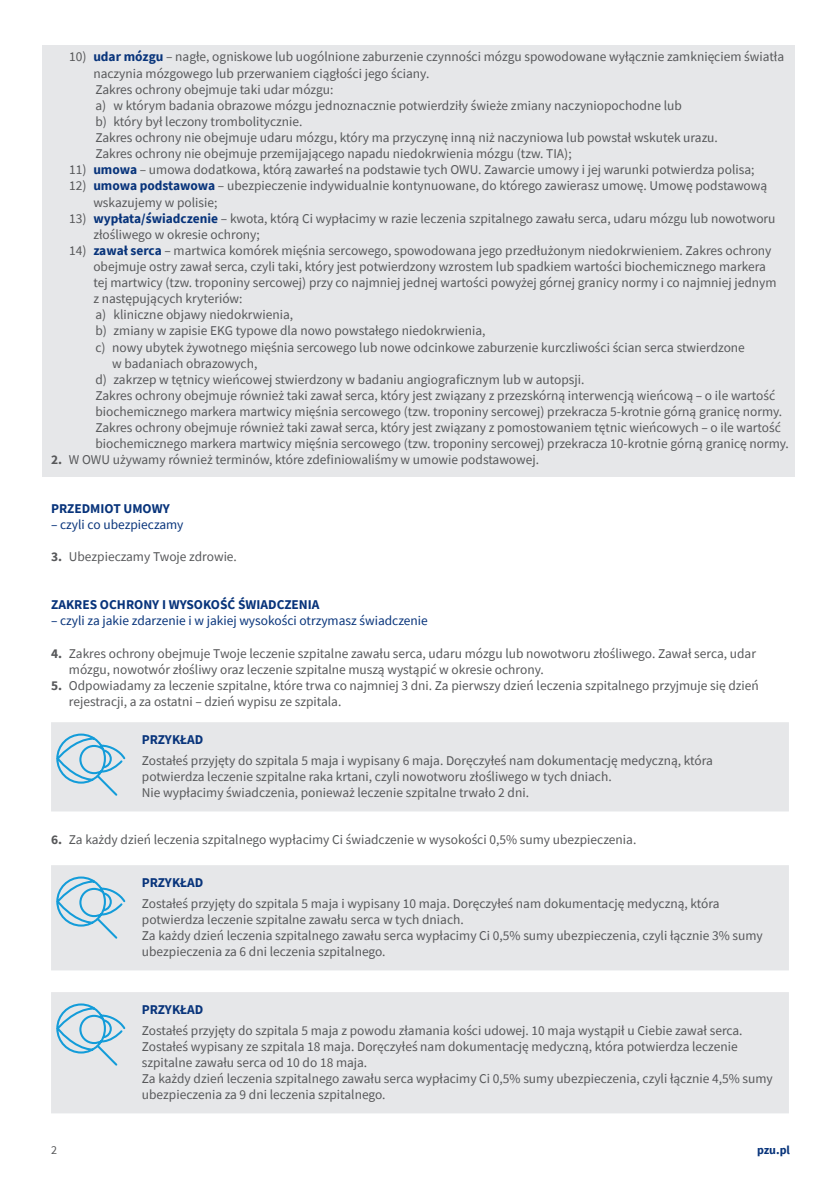
<style>
.page{position:relative;width:840px;height:1191px;background:#fff}
.page>*{position:absolute;margin:0;border:0;box-sizing:border-box;transform-origin:0 0}
.t1{font:13.4px/16.2px "Source Sans Pro";color:#57585a}
.t2{font:13.4px "Source Sans Pro";color:#08347b}
.t3{font:700 13.4px "Source Sans Pro";color:#08347b}
.t4{font:700 12px "Source Sans Pro";color:#08347b}
.t5{font:12px "Source Sans Pro";color:#57585a}
.s1{font-weight:700;color:#08347b}
.s2{font-weight:700}
</style>
<div class="page">
<div style="left:43px;top:45px;width:751px;height:431px;background:#e6e7e9"></div>
<div style="left:51px;top:722px;width:737px;height:89px;background:#e6e7e9"></div>
<svg style="left:55px;top:732px;width:72px;height:65px;background:#c2dae6"></svg>
<div style="left:51px;top:865px;width:737px;height:105px;background:#e6e7e9"></div>
<svg style="left:55px;top:875px;width:72px;height:65px;background:#c2dae6"></svg>
<div style="left:51px;top:992px;width:737px;height:121px;background:#e6e7e9"></div>
<svg style="left:55px;top:1002px;width:72px;height:65px;background:#c2dae6"></svg>
<p class="t1" style="left:93px;top:49px;width:692px;text-indent:-24px">10) <span class="s1">udar mózgu</span> – nagłe, ogniskowe lub uogólnione zaburzenie czynności mózgu spowodowane wyłącznie zamknięciem światła naczynia mózgowego lub przerwaniem ciągłości jego ściany.<br>Zakres ochrony obejmuje taki udar mózgu:<br>a) w którym badania obrazowe mózgu jednoznacznie potwierdziły świeże zmiany naczyniopochodne lub<br>b) który był leczony trombolitycznie.<br>Zakres ochrony nie obejmuje udaru mózgu, który ma przyczynę inną niż naczyniowa lub powstał wskutek urazu.<br>Zakres ochrony nie obejmuje przemijającego napadu niedokrwienia mózgu (tzw. TIA);</p>
<p class="t1" style="left:69px;top:162px;width:686px">11) <span class="s1">umowa</span> – umowa dodatkowa, którą zawarłeś na podstawie tych OWU. Zawarcie umowy i jej warunki potwierdza polisa;</p>
<p class="t1" style="left:93px;top:178px;width:675px;text-indent:-24px">12) <span class="s1">umowa podstawowa</span> – ubezpieczenie indywidualnie kontynuowane, do którego zawierasz umowę. Umowę podstawową wskazujemy w polisie;</p>
<p class="t1" style="left:93px;top:210px;width:683px;text-indent:-24px">13) <span class="s1">wypłata/świadczenie</span> – kwota, którą Ci wypłacimy w razie leczenia szpitalnego zawału serca, udaru mózgu lub nowotworu złośliwego w okresie ochrony;</p>
<p class="t1" style="left:69px;top:242px;width:703px">14) <span class="s1">zawał serca</span> – martwica komórek mięśnia sercowego, spowodowana jego przedłużonym niedokrwieniem. Zakres ochrony</p>
<p class="t1" style="left:93px;top:258px;width:673px">obejmuje ostry zawał serca, czyli taki, który jest potwierdzony wzrostem lub spadkiem wartości biochemicznego markera</p>
<p class="t1" style="left:93px;top:274px;width:684px">tej martwicy (tzw. troponiny sercowej) przy co najmniej jednej wartości powyżej górnej granicy normy i co najmniej jednym</p>
<p class="t1" style="left:93px;top:290px;width:151px">z następujących kryteriów:</p>
<p class="t1" style="left:95px;top:307px;width:199px">a) kliniczne objawy niedokrwienia,</p>
<p class="t1" style="left:95px;top:323px;width:391px">b) zmiany w zapisie EKG typowe dla nowo powstałego niedokrwienia,</p>
<p class="t1" style="left:95px;top:339px;width:650px">c) nowy ubytek żywotnego mięśnia sercowego lub nowe odcinkowe zaburzenie kurczliwości ścian serca stwierdzone</p>
<p class="t1" style="left:112px;top:355px;width:147px">w badaniach obrazowych,</p>
<p class="t1" style="left:95px;top:371px;width:490px">d) zakrzep w tętnicy wieńcowej stwierdzony w badaniu angiograficznym lub w autopsji.</p>
<p class="t1" style="left:95px;top:387px;width:681px">Zakres ochrony obejmuje również taki zawał serca, który jest związany z przezskórną interwencją wieńcową – o ile wartość</p>
<p class="t1" style="left:95px;top:403px;width:688px">biochemicznego markera martwicy mięśnia sercowego (tzw. troponiny sercowej) przekracza 5-krotnie górną granicę normy.</p>
<p class="t1" style="left:95px;top:419px;width:686px">Zakres ochrony obejmuje również taki zawał serca, który jest związany z pomostowaniem tętnic wieńcowych – o ile wartość</p>
<p class="t1" style="left:95px;top:435px;width:694px">biochemicznego markera martwicy mięśnia sercowego (tzw. troponiny sercowej) przekracza 10-krotnie górną granicę normy.</p>
<p class="t1" style="left:51px;top:452px;width:489px"><span class="s2">2.</span> W OWU używamy również terminów, które zdefiniowaliśmy w umowie podstawowej.</p>
<p class="t3" style="left:51px;top:499px;width:120px">PRZEDMIOT UMOWY</p>
<p class="t2" style="left:51px;top:516px;width:134px">– czyli co ubezpieczamy</p>
<p class="t1" style="left:51px;top:548px;width:187px"><span class="s2">3.</span> Ubezpieczamy Twoje zdrowie.</p>
<p class="t3" style="left:51px;top:596px;width:270px">ZAKRES OCHRONY I WYSOKOŚĆ ŚWIADCZENIA</p>
<p class="t2" style="left:51px;top:612px;width:378px">– czyli za jakie zdarzenie i w jakiej wysokości otrzymasz świadczenie</p>
<p class="t1" style="left:69px;top:645px;width:688px;text-indent:-18px"><span class="s2">4.</span> Zakres ochrony obejmuje Twoje leczenie szpitalne zawału serca, udaru mózgu lub nowotworu złośliwego. Zawał serca, udar mózgu, nowotwór złośliwy oraz leczenie szpitalne muszą wystąpić w okresie ochrony.</p>
<p class="t1" style="left:69px;top:677px;width:691px;text-indent:-18px"><span class="s2">5.</span> Odpowiadamy za leczenie szpitalne, które trwa co najmniej 3 dni. Za pierwszy dzień leczenia szpitalnego przyjmuje się dzień rejestracji, a za ostatni – dzień wypisu ze szpitala.</p>
<p class="t3" style="left:142px;top:730px;width:63px">PRZYKŁAD</p>
<p class="t1" style="left:142px;top:752px;width:572px">Zostałeś przyjęty do szpitala 5 maja i wypisany 6 maja. Doręczyłeś nam dokumentację medyczną, która potwierdza leczenie szpitalne raka krtani, czyli nowotworu złośliwego w tych dniach.<br>Nie wypłacimy świadczenia, ponieważ leczenie szpitalne trwało 2 dni.</p>
<p class="t1" style="left:51px;top:831px;width:586px"><span class="s2">6.</span> Za każdy dzień leczenia szpitalnego wypłacimy Ci świadczenie w wysokości 0,5% sumy ubezpieczenia.</p>
<p class="t3" style="left:142px;top:873px;width:63px">PRZYKŁAD</p>
<p class="t1" style="left:142px;top:895px;width:622px">Zostałeś przyjęty do szpitala 5 maja i wypisany 10 maja. Doręczyłeś nam dokumentację medyczną, która potwierdza leczenie szpitalne zawału serca w tych dniach.<br>Za każdy dzień leczenia szpitalnego zawału serca wypłacimy Ci 0,5% sumy ubezpieczenia, czyli łącznie 3% sumy ubezpieczenia za 6 dni leczenia szpitalnego.</p>
<p class="t3" style="left:142px;top:1000px;width:63px">PRZYKŁAD</p>
<p class="t1" style="left:142px;top:1022px;width:632px">Zostałeś przyjęty do szpitala 5 maja z powodu złamania kości udowej. 10 maja wystąpił u Ciebie zawał serca.<br>Zostałeś wypisany ze szpitala 18 maja. Doręczyłeś nam dokumentację medyczną, która potwierdza leczenie szpitalne zawału serca od 10 do 18 maja.<br>Za każdy dzień leczenia szpitalnego zawału serca wypłacimy Ci 0,5% sumy ubezpieczenia, czyli łącznie 4,5% sumy ubezpieczenia za 9 dni leczenia szpitalnego.</p>
<p class="t5" style="left:51px;top:1142px;width:7px">2</p>
<p class="t4" style="left:756px;top:1142px;width:34px">pzu.pl</p>
</div>
